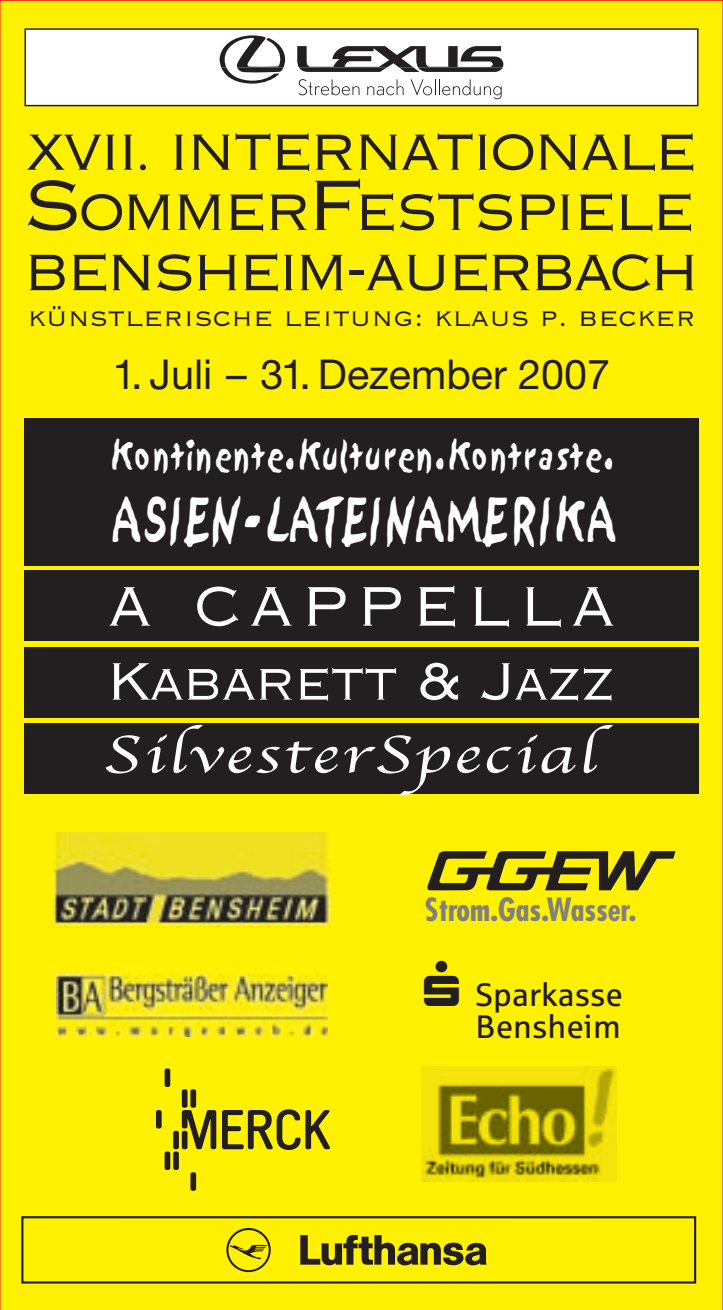
<style>
.page{position:relative;width:723px;height:1310px;background:#fff}
.page>*{position:absolute;margin:0;border:0;box-sizing:border-box;transform-origin:0 0}
.t1{font:63px "Copperplate Thirty Two AB";letter-spacing:.155em;color:#fff}
.t2{font:58px/60.2px "Copperplate Thirty Two AB";letter-spacing:-.04em;color:#231f20}
.t3{font:57.5px "Copperplate Thirty Two AB";letter-spacing:-.025em;color:#231f20}
.t4{font:55px "Apple Chancery";letter-spacing:.035em;color:#fff;scale:1.32 1}
.t5{font:54.75px "Sand";letter-spacing:.115em;color:#fff;scale:.68 1}
.t6{font:50px "Copperplate Thirty Two AB";color:#fff}
.t7{font:41.25px "Helvetica Neue";color:#231f20}
.t8{font:37.25px "Sand";letter-spacing:.025em;color:#fff;scale:.73 1}
.t9{font:33px "Copperplate Thirty Two BC";color:#231f20}
.t10{font:32.5px/32px "Sparkasse Rg";color:#231f20}
.t11{font:700 condensed 31.25px "Futura";color:#808080}
.s1{font-size:67.5px}
</style>
<div class="page">
<div style="left:0;top:0;width:722px;height:1310px;background:#fff101"></div>
<div style="left:21px;top:1216px;width:674px;height:68px;border:2px solid #231f20"></div>
<svg style="left:226px;top:1228px;width:44px;height:44px"></svg>
<svg style="left:300px;top:1235px;width:186px;height:31px"></svg>
<img style="left:56px;top:975px;width:271px;height:62px">
<div style="left:25px;top:29px;width:672px;height:77px;background:#fff"></div>
<svg style="left:219px;top:35px;width:284px;height:64px"></svg>
<div style="left:24px;top:28px;width:674px;height:78px;border:1px solid #231f20"></div>
<div style="left:24px;top:723px;width:674px;height:71px;background:#231f20"></div>
<div style="left:24px;top:570px;width:674px;height:71px;background:#231f20"></div>
<div style="left:24px;top:647px;width:674px;height:71px;background:#231f20"></div>
<div style="left:53px;top:829px;width:277px;height:99px;background:linear-gradient(to right,#fff101,#fff101)"></div>
<img style="left:53px;top:833px;width:277px;height:95px">
<div style="left:24px;top:418px;width:674px;height:147px;background:#231f20"></div>
<div style="left:182px;top:1089px;width:5px;height:19px;background:#231f20;border-radius:2px"></div>
<div style="left:173px;top:1131px;width:6px;height:18px;background:#231f20;border-radius:2px"></div>
<div style="left:173px;top:1152px;width:6px;height:18px;background:#231f20;border-radius:2px"></div>
<div style="left:164px;top:1152px;width:6px;height:18px;background:#231f20;border-radius:2px"></div>
<div style="left:190px;top:1089px;width:6px;height:19px;background:#231f20;border-radius:2px"></div>
<div style="left:164px;top:1068px;width:6px;height:19px;background:#231f20;border-radius:2px"></div>
<svg style="left:222px;top:1109px;width:108px;height:41px"></svg>
<svg style="left:182px;top:1110px;width:34px;height:39px"></svg>
<div style="left:190px;top:1172px;width:6px;height:19px;background:#231f20;border-radius:2px"></div>
<div style="left:156px;top:1110px;width:5px;height:18px;background:#231f20;border-radius:2px"></div>
<svg style="left:427px;top:851px;width:248px;height:40px"></svg>
<img style="left:421px;top:1067px;width:195px;height:114px">
<h3 class="t3" style="left:26px;top:116px;width:671px">xvii. internationale</h3>
<h2 class="t2" style="left:24px;top:180px;width:675px"><span class="s1">S</span>ommer<span class="s1">F</span>estspiele bensheim-auerbach</h2>
<p class="t9" style="left:27px;top:295px;width:669px">künstlerische leitung: klaus p. becker</p>
<p class="t7" style="left:113px;top:360px;width:498px">1. Juli – 31. Dezember 2007</p>
<p class="t8" style="left:112px;top:439px;width:688px">Kontinente. Kulturen. Kontraste.</p>
<h3 class="t5" style="left:116px;top:497px;width:735px">ASIEN-LATEINAMERIKA</h3>
<h1 class="t1" style="left:109px;top:567px;width:506px">a cappella</h1>
<h3 class="t6" style="left:108px;top:653px;width:507px">Kabarett &amp; Jazz</h3>
<h3 class="t4" style="left:102px;top:725px;width:376px">SilvesterSpecial</h3>
<p class="t11" style="left:424px;top:896px;width:213px">Strom.Gas.Wasser.</p>
<p class="t10" style="left:475px;top:981px;width:149px">Sparkasse<br>Bensheim</p>
</div>
